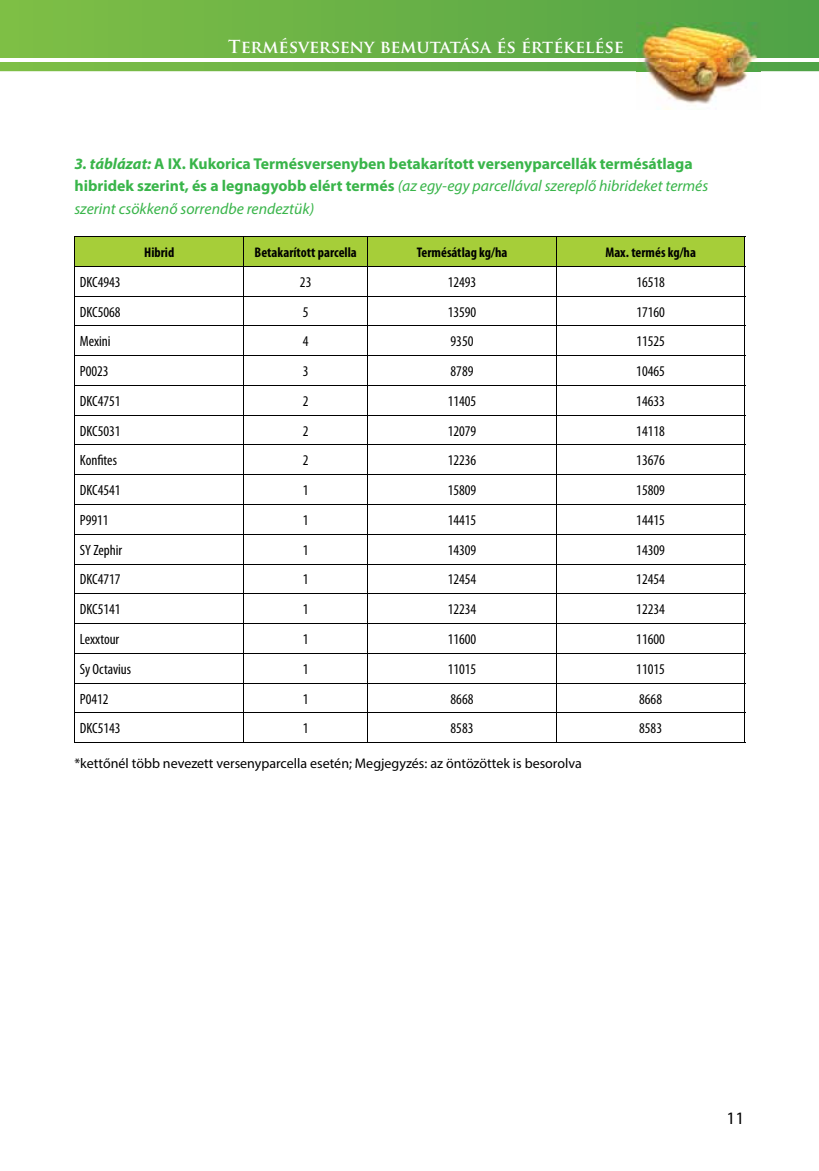
<style>
.page{position:relative;width:819px;height:1171px;background:#fff}
.page>*{position:absolute;margin:0;border:0;box-sizing:border-box;transform-origin:0 0}
.t1{font:700 17.5px "Trajan Pro";letter-spacing:-.01em;color:#fff}
.t2{font:17.5px "Myriad Pro";color:#000}
.t3{font:700 15.75px/22.8px "Myriad Pro";color:#39b54a}
.t4{font:condensed 14.88px "Myriad Pro";color:#000}
.t5{font:14px "Myriad Pro";color:#000}
.t6{font:700 condensed 14px "Myriad Pro";color:#000}
.s1{font-style:italic}
.s2{font-weight:400;font-style:italic}
</style>
<div class="page">
<svg style="left:0;top:0;width:819px;height:71px;background:#6bb248"></svg>
<hr style="left:0;top:58px;width:819px;height:3px;background:#fff">
<img style="left:636px;top:22px;width:124px;height:87px">
<svg style="left:74px;top:236px;width:671px;height:506px"></svg>
<hr style="left:74px;top:742px;width:170px;height:1px;background:#000">
<hr style="left:244px;top:742px;width:124px;height:1px;background:#000">
<hr style="left:368px;top:742px;width:188px;height:1px;background:#000">
<hr style="left:556px;top:742px;width:189px;height:1px;background:#000">
<p class="t1" style="left:228px;top:36px;width:397px">Termésverseny bemutatása és értékelése</p>
<p class="t3" style="left:74px;top:151px;width:635px"><span class="s1">3. táblázat:</span> A IX. Kukorica Termésversenyben betakarított versenyparcellák termésátlaga hibridek szerint, és a legnagyobb elért termés <span class="s2">(az egy-egy parcellával szereplő hibrideket termés szerint csökkenő sorrendbe rendeztük)</span></p>
<p class="t6" style="left:144px;top:244px;width:32px">Hibrid</p>
<p class="t6" style="left:254px;top:244px;width:104px">Betakarított parcella</p>
<p class="t6" style="left:417px;top:244px;width:92px">Termésátlag kg/ha</p>
<p class="t6" style="left:605px;top:244px;width:92px">Max. termés kg/ha</p>
<p class="t4" style="left:80px;top:273px;width:42px">DKC4943</p>
<p class="t4" style="left:300px;top:273px;width:13px">23</p>
<p class="t4" style="left:447px;top:273px;width:30px">12493</p>
<p class="t4" style="left:636px;top:273px;width:30px">16518</p>
<p class="t4" style="left:80px;top:303px;width:42px">DKC5068</p>
<p class="t4" style="left:303px;top:303px;width:7px">5</p>
<p class="t4" style="left:447px;top:303px;width:30px">13590</p>
<p class="t4" style="left:636px;top:303px;width:30px">17160</p>
<p class="t4" style="left:80px;top:332px;width:32px">Mexini</p>
<p class="t4" style="left:303px;top:332px;width:7px">4</p>
<p class="t4" style="left:450px;top:332px;width:24px">9350</p>
<p class="t4" style="left:636px;top:332px;width:30px">11525</p>
<p class="t4" style="left:80px;top:362px;width:30px">P0023</p>
<p class="t4" style="left:303px;top:362px;width:7px">3</p>
<p class="t4" style="left:450px;top:362px;width:24px">8789</p>
<p class="t4" style="left:636px;top:362px;width:30px">10465</p>
<p class="t4" style="left:80px;top:392px;width:42px">DKC4751</p>
<p class="t4" style="left:303px;top:392px;width:7px">2</p>
<p class="t4" style="left:447px;top:392px;width:30px">11405</p>
<p class="t4" style="left:636px;top:392px;width:30px">14633</p>
<p class="t4" style="left:80px;top:422px;width:42px">DKC5031</p>
<p class="t4" style="left:303px;top:422px;width:7px">2</p>
<p class="t4" style="left:447px;top:422px;width:30px">12079</p>
<p class="t4" style="left:636px;top:422px;width:30px">14118</p>
<p class="t4" style="left:80px;top:451px;width:39px">Konfites</p>
<p class="t4" style="left:303px;top:451px;width:7px">2</p>
<p class="t4" style="left:447px;top:451px;width:30px">12236</p>
<p class="t4" style="left:636px;top:451px;width:30px">13676</p>
<p class="t4" style="left:80px;top:481px;width:42px">DKC4541</p>
<p class="t4" style="left:303px;top:481px;width:7px">1</p>
<p class="t4" style="left:447px;top:481px;width:30px">15809</p>
<p class="t4" style="left:636px;top:481px;width:30px">15809</p>
<p class="t4" style="left:80px;top:511px;width:30px">P9911</p>
<p class="t4" style="left:303px;top:511px;width:7px">1</p>
<p class="t4" style="left:447px;top:511px;width:30px">14415</p>
<p class="t4" style="left:636px;top:511px;width:30px">14415</p>
<p class="t4" style="left:80px;top:541px;width:44px">SY Zephir</p>
<p class="t4" style="left:303px;top:541px;width:7px">1</p>
<p class="t4" style="left:447px;top:541px;width:30px">14309</p>
<p class="t4" style="left:636px;top:541px;width:30px">14309</p>
<p class="t4" style="left:80px;top:570px;width:42px">DKC4717</p>
<p class="t4" style="left:303px;top:570px;width:7px">1</p>
<p class="t4" style="left:447px;top:570px;width:30px">12454</p>
<p class="t4" style="left:636px;top:570px;width:30px">12454</p>
<p class="t4" style="left:80px;top:600px;width:42px">DKC5141</p>
<p class="t4" style="left:303px;top:600px;width:7px">1</p>
<p class="t4" style="left:447px;top:600px;width:30px">12234</p>
<p class="t4" style="left:636px;top:600px;width:30px">12234</p>
<p class="t4" style="left:80px;top:630px;width:41px">Lexxtour</p>
<p class="t4" style="left:303px;top:630px;width:7px">1</p>
<p class="t4" style="left:447px;top:630px;width:30px">11600</p>
<p class="t4" style="left:636px;top:630px;width:30px">11600</p>
<p class="t4" style="left:80px;top:660px;width:53px">Sy Octavius</p>
<p class="t4" style="left:303px;top:660px;width:7px">1</p>
<p class="t4" style="left:447px;top:660px;width:30px">11015</p>
<p class="t4" style="left:636px;top:660px;width:30px">11015</p>
<p class="t4" style="left:80px;top:690px;width:30px">P0412</p>
<p class="t4" style="left:303px;top:690px;width:7px">1</p>
<p class="t4" style="left:450px;top:690px;width:24px">8668</p>
<p class="t4" style="left:639px;top:690px;width:24px">8668</p>
<p class="t4" style="left:80px;top:719px;width:42px">DKC5143</p>
<p class="t4" style="left:303px;top:719px;width:7px">1</p>
<p class="t4" style="left:450px;top:719px;width:24px">8583</p>
<p class="t4" style="left:639px;top:719px;width:24px">8583</p>
<p class="t5" style="left:74px;top:755px;width:509px">*kettőnél több nevezett versenyparcella esetén; Megjegyzés: az öntözöttek is besorolva</p>
<p class="t2" style="left:726px;top:1108px;width:19px">11</p>
</div>
